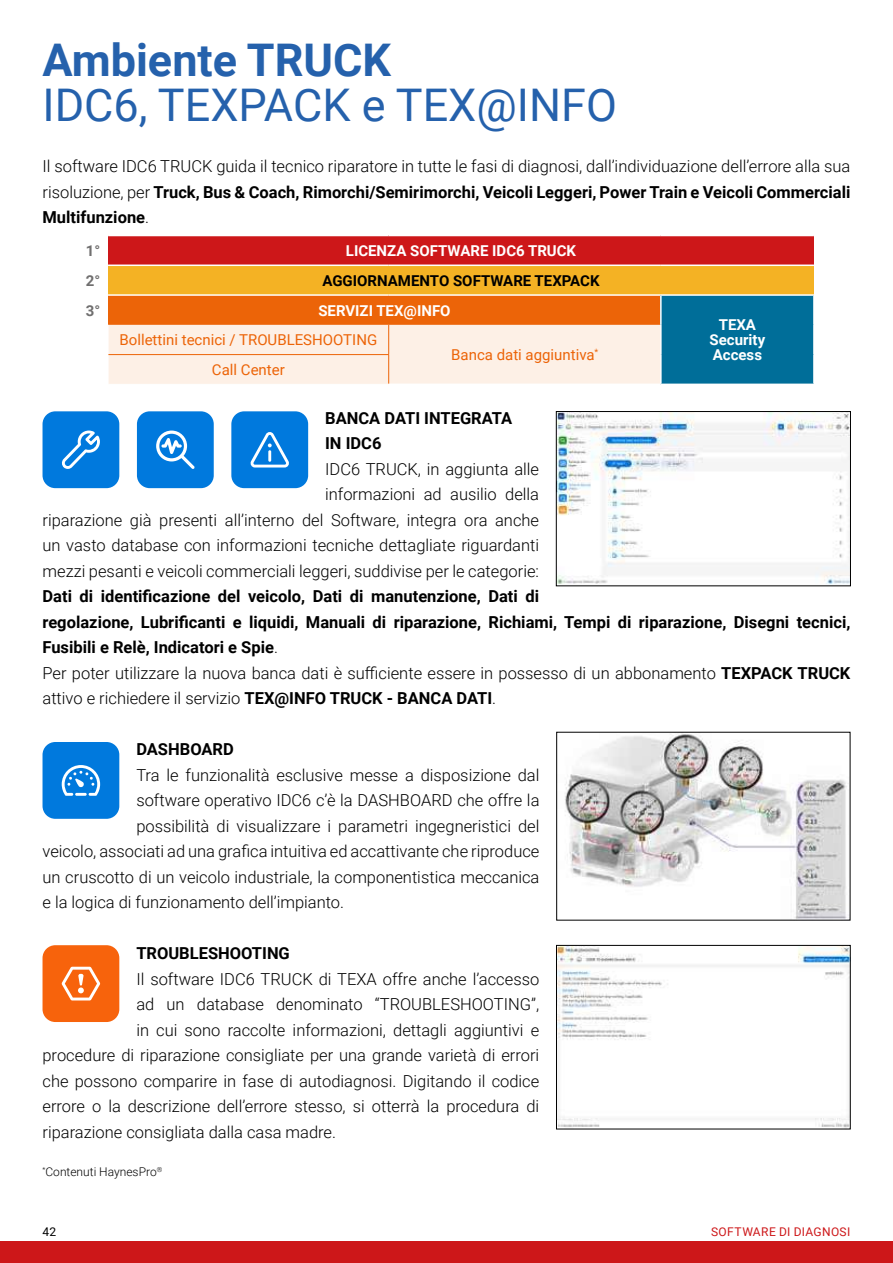
<style>
.page{position:relative;width:893px;height:1263px;background:#fff}
.page>*{position:absolute;margin:0;border:0;box-sizing:border-box;transform-origin:0 0}
.t1{font:45px "Roboto";color:#2561ac}
.t2{font:700 45px "Roboto";color:#2561ac}
.t3{font:300 16.5px/25.5px "Roboto";color:#000;text-align:justify}
.t4{font:700 16.5px/25.5px "Roboto";color:#000}
.t5{font:15px "Roboto";color:#ec6408}
.t6{font:700 15px/15px "Roboto";color:#fff;text-align:center}
.t7{font:700 15px "Roboto";color:#000}
.t8{font:700 15px "Roboto";color:#706f6f}
.t9{font:300 12px "Roboto";color:#000}
.t10{font:12px "Roboto";letter-spacing:.03em;color:#cd1719}
.t11{font:12px "Roboto";color:#000}
.s1{font-weight:700}
.s2{font-weight:300}
</style>
<div class="page">
<img style="left:565px;top:734px;width:282px;height:184px">
<img style="left:558px;top:947px;width:290px;height:180px">
<div style="left:556px;top:945px;width:294px;height:184px;border:1px solid #000"></div>
<div style="left:0;top:1242px;width:893px;height:21px;background:#cd1719"></div>
<img style="left:558px;top:413px;width:291px;height:171px">
<div style="left:556px;top:411px;width:295px;height:175px;border:1px solid #000"></div>
<div style="left:43px;top:742px;width:76px;height:77px;background:#0079dd;border-radius:13px"></div>
<svg style="left:62px;top:765px;width:38px;height:31px"></svg>
<div style="left:43px;top:945px;width:76px;height:77px;background:#f7630c;border-radius:13px"></div>
<svg style="left:62px;top:967px;width:38px;height:33px"></svg>
<div style="left:137px;top:411px;width:77px;height:77px;background:#0079dd;border-radius:13px"></div>
<svg style="left:156px;top:430px;width:39px;height:39px"></svg>
<div style="left:231px;top:411px;width:77px;height:77px;background:#0079dd;border-radius:13px"></div>
<svg style="left:250px;top:432px;width:39px;height:35px"></svg>
<div style="left:43px;top:411px;width:76px;height:77px;background:#0079dd;border-radius:13px"></div>
<svg style="left:62px;top:430px;width:38px;height:39px"></svg>
<div style="left:108px;top:235px;width:706px;height:30px;background:#cd1719"></div>
<div style="left:108px;top:265px;width:706px;height:30px;background:#f4b224"></div>
<div style="left:108px;top:295px;width:553px;height:30px;background:#ec6408"></div>
<div style="left:661px;top:295px;width:153px;height:89px;background:#006e99"></div>
<hr style="left:660px;top:296px;width:2px;height:29px;background:#fff">
<hr style="left:813px;top:296px;width:2px;height:29px;background:#fff">
<hr style="left:660px;top:325px;width:2px;height:30px;background:#fff">
<hr style="left:813px;top:325px;width:2px;height:30px;background:#fff">
<hr style="left:660px;top:355px;width:2px;height:29px;background:#fff">
<hr style="left:813px;top:355px;width:2px;height:29px;background:#fff">
<hr style="left:108px;top:235px;width:281px;height:1px;background:#fff">
<hr style="left:389px;top:235px;width:272px;height:1px;background:#fff">
<hr style="left:661px;top:235px;width:153px;height:1px;background:#fff">
<hr style="left:108px;top:294px;width:281px;height:2px;background:#fff">
<hr style="left:389px;top:294px;width:272px;height:2px;background:#fff">
<hr style="left:661px;top:294px;width:154px;height:2px;background:#fff">
<div style="left:108px;top:325px;width:553px;height:59px;background:#fdf0e6"></div>
<hr style="left:108px;top:264px;width:281px;height:2px;background:#fff">
<hr style="left:389px;top:264px;width:272px;height:2px;background:#fff">
<hr style="left:661px;top:264px;width:153px;height:2px;background:#fff">
<h1 class="t2" style="left:43px;top:29px;width:350px">Ambiente TRUCK</h1>
<h1 class="t1" style="left:43px;top:74px;width:576px">IDC6, TEXPACK e TEX@INFO</h1>
<p class="t3" style="left:43px;top:153px;width:809px">Il software IDC6 TRUCK guida il tecnico riparatore in tutte le fasi di diagnosi, dall’individuazione dell’errore alla sua risoluzione, per <span class="s1">Truck, Bus &amp; Coach, Rimorchi/Semirimorchi, Veicoli Leggeri, Power Train e Veicoli Commerciali Multifunzione</span>.</p>
<p class="t8" style="left:86px;top:240px;width:16px">1°</p>
<p class="t6" style="left:346px;top:243px;width:232px">LICENZA SOFTWARE IDC6 TRUCK</p>
<p class="t8" style="left:86px;top:270px;width:16px">2°</p>
<p class="t7" style="left:322px;top:270px;width:279px">AGGIORNAMENTO SOFTWARE TEXPACK</p>
<p class="t8" style="left:86px;top:300px;width:16px">3°</p>
<p class="t6" style="left:318px;top:302px;width:134px">SERVIZI TEX@INFO</p>
<p class="t5" style="left:120px;top:329px;width:259px">Bollettini tecnici / TROUBLESHOOTING</p>
<p class="t5" style="left:212px;top:359px;width:74px">Call Center</p>
<p class="t5" style="left:451px;top:344px;width:149px">Banca dati aggiuntiva<sup>*</sup></p>
<p class="t6" style="left:710px;top:317px;width:57px">TEXA<br>Security<br>Access</p>
<p class="t4" style="left:325px;top:404px;width:189px">BANCA DATI INTEGRATA<br>IN IDC6</p>
<p class="t3" style="left:43px;top:455px;width:498px;text-align:right">IDC6 TRUCK, in aggiunta alle<br>informazioni ad ausilio della<br>riparazione già presenti all’interno del Software, integra ora anche un vasto database con informazioni tecniche dettagliate riguardanti mezzi pesanti e veicoli commerciali leggeri, suddivise per le categorie:</p>
<p class="t4" style="left:43px;top:583px;width:809px">Dati di identificazione del veicolo, Dati di manutenzione, Dati di<br>regolazione, Lubrificanti e liquidi, Manuali di riparazione, Richiami, Tempi di riparazione, Disegni tecnici, Fusibili e Relè, Indicatori e Spie<span class="s2">.<br>Per poter utilizzare la nuova banca dati è sufficiente essere in possesso di un abbonamento</span> TEXPACK TRUCK <span class="s2">attivo e richiedere il servizio</span> TEX@INFO TRUCK - BANCA DATI<span class="s2">.</span></p>
<p class="t4" style="left:136px;top:736px;width:99px">DASHBOARD</p>
<p class="t3" style="left:136px;top:761px;width:405px">Tra le funzionalità esclusive messe a disposizione dal</p>
<p class="t3" style="left:136px;top:787px;width:405px">software operativo IDC6 c’è la DASHBOARD che offre la</p>
<p class="t3" style="left:136px;top:812px;width:405px">possibilità di visualizzare i parametri ingegneristici del</p>
<p class="t3" style="left:43px;top:838px;width:498px">veicolo, associati ad una grafica intuitiva ed accattivante che riproduce</p>
<p class="t3" style="left:43px;top:863px;width:498px">un cruscotto di un veicolo industriale, la componentistica meccanica</p>
<p class="t3" style="left:43px;top:889px;width:303px">e la logica di funzionamento dell’impianto.</p>
<p class="t4" style="left:136px;top:940px;width:155px">TROUBLESHOOTING</p>
<p class="t3" style="left:136px;top:965px;width:404px">Il software IDC6 TRUCK di TEXA offre anche l’accesso</p>
<p class="t3" style="left:136px;top:991px;width:404px">ad un database denominato “TROUBLESHOOTING”,</p>
<p class="t3" style="left:136px;top:1016px;width:404px">in cui sono raccolte informazioni, dettagli aggiuntivi e</p>
<p class="t3" style="left:43px;top:1042px;width:498px">procedure di riparazione consigliate per una grande varietà di errori</p>
<p class="t3" style="left:43px;top:1067px;width:498px">che possono comparire in fase di autodiagnosi. Digitando il codice</p>
<p class="t3" style="left:43px;top:1093px;width:498px">errore o la descrizione dell’errore stesso, si otterrà la procedura di</p>
<p class="t3" style="left:43px;top:1118px;width:295px">riparazione consigliata dalla casa madre.</p>
<p class="t9" style="left:43px;top:1163px;width:121px"><sup>*</sup>Contenuti HaynesPro<sup>®</sup></p>
<p class="t11" style="left:43px;top:1223px;width:15px">42</p>
<p class="t10" style="left:711px;top:1223px;width:141px">SOFTWARE DI DIAGNOSI</p>
</div>
